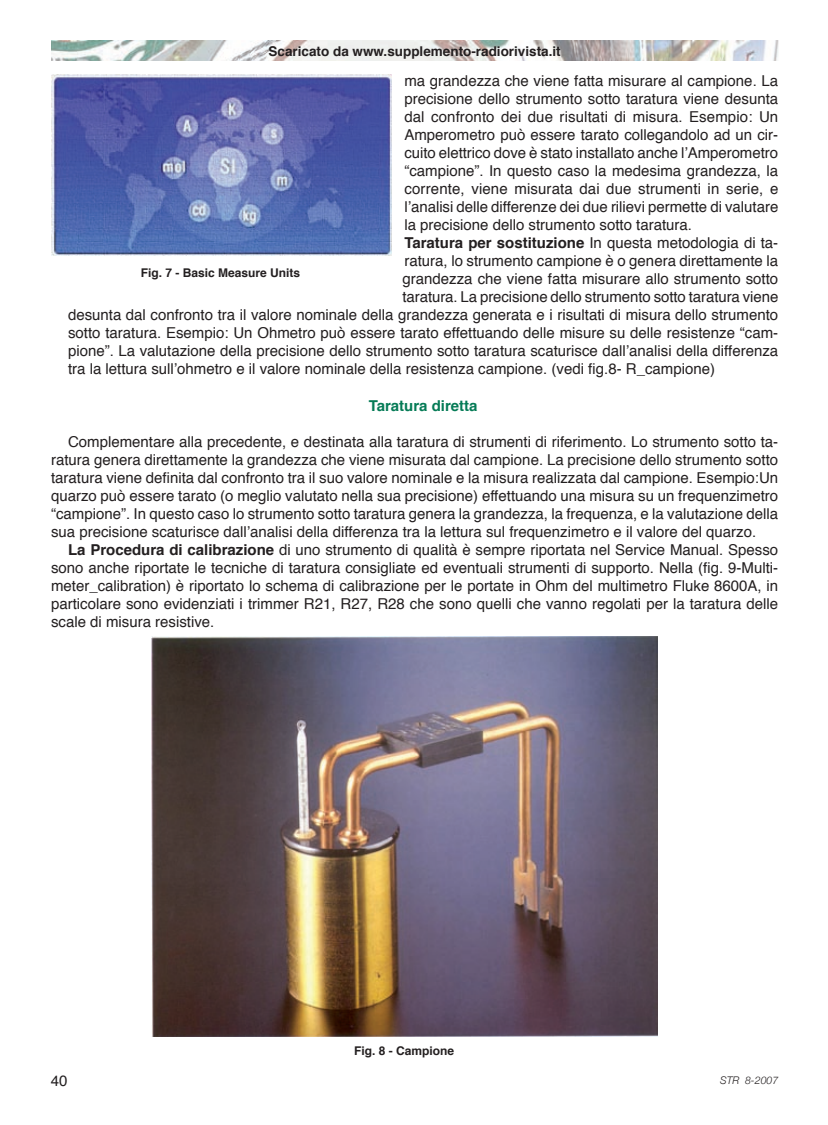
<style>
.page{position:relative;width:828px;height:1125px;background:#fff}
.page>*{position:absolute;margin:0;border:0;box-sizing:border-box;transform-origin:0 0}
.t1{font:15px/18px "Helvetica";color:#231f20;text-align:justify}
.t2{font:700 15px "Helvetica";color:#057b56}
.t3{font:700 13.5px "Helvetica";color:#231f20}
.t4{font:700 12px "Helvetica";color:#231f20}
.t5{font:italic 300 10.5px "Helvetica Neue";color:#231f20}
.s1{font-weight:700}
</style>
<div class="page">
<img style="left:51px;top:41px;width:727px;height:20px">
<img style="left:51px;top:75px;width:341px;height:181px">
<img style="left:152px;top:636px;width:505px;height:400px">
<p class="t3" style="left:268px;top:42px;width:294px">Scaricato da www.supplemento-radiorivista.it</p>
<p class="t1" style="left:404px;top:73px;width:375px">ma grandezza che viene fatta misurare al campione. La</p>
<p class="t1" style="left:404px;top:91px;width:375px">precisione dello strumento sotto taratura viene desunta</p>
<p class="t1" style="left:404px;top:109px;width:375px">dal confronto dei due risultati di misura. Esempio: Un</p>
<p class="t1" style="left:404px;top:127px;width:375px">Amperometro può essere tarato collegandolo ad un cir-</p>
<p class="t1" style="left:404px;top:145px;width:375px">cuito elettrico dove è stato installato anche l’Amperometro</p>
<p class="t1" style="left:404px;top:163px;width:375px">“campione”. In questo caso la medesima grandezza, la</p>
<p class="t1" style="left:404px;top:181px;width:375px">corrente, viene misurata dai due strumenti in serie, e</p>
<p class="t1" style="left:404px;top:199px;width:375px">l’analisi delle differenze dei due rilievi permette di valutare</p>
<p class="t1" style="left:404px;top:217px;width:289px">la precisione dello strumento sotto taratura.</p>
<p class="t1" style="left:404px;top:235px;width:375px"><span class="s1">Taratura per sostituzione</span> In questa metodologia di ta-</p>
<p class="t1" style="left:404px;top:253px;width:375px">ratura, lo strumento campione è o genera direttamente la</p>
<p class="t1" style="left:402px;top:271px;width:377px">grandezza che viene fatta misurare allo strumento sotto</p>
<p class="t1" style="left:402px;top:289px;width:377px">taratura. La precisione dello strumento sotto taratura viene</p>
<p class="t1" style="left:68px;top:307px;width:712px">desunta dal confronto tra il valore nominale della grandezza generata e i risultati di misura dello strumento</p>
<p class="t1" style="left:68px;top:325px;width:712px">sotto taratura. Esempio: Un Ohmetro può essere tarato effettuando delle misure su delle resistenze “cam-</p>
<p class="t1" style="left:68px;top:343px;width:712px">pione”. La valutazione della precisione dello strumento sotto taratura scaturisce dall’analisi della differenza</p>
<p class="t1" style="left:68px;top:361px;width:648px">tra la lettura sull’ohmetro e il valore nominale della resistenza campione. (vedi fig.8- R_campione)</p>
<p class="t2" style="left:369px;top:395px;width:110px">Taratura diretta</p>
<p class="t1" style="left:51px;top:433px;width:729px;text-indent:17px">Complementare alla precedente, e destinata alla taratura di strumenti di riferimento. Lo strumento sotto ta&shy;ratura genera direttamente la grandezza che viene misurata dal campione. La precisione dello strumento sotto taratura viene definita dal confronto tra il suo valore nominale e la misura realizzata dal campione. Esempio:Un quarzo può essere tarato (o meglio valutato nella sua precisione) effettuando una misura su un frequenzimetro “campione”. In questo caso lo strumento sotto taratura genera la grandezza, la frequenza, e la valutazione della sua precisione scaturisce dall’analisi della differenza tra la lettura sul frequenzimetro e il valore del quarzo.</p>
<p class="t1" style="left:51px;top:541px;width:729px;text-indent:17px"><span class="s1">La Procedura di calibrazione</span> di uno strumento di qualità è sempre riportata nel Service Manual. Spesso sono anche riportate le tecniche di taratura consigliate ed eventuali strumenti di supporto. Nella (fig. 9-Multi&shy;meter_calibration) è riportato lo schema di calibrazione per le portate in Ohm del multimetro Fluke 8600A, in particolare sono evidenziati i trimmer R21, R27, R28 che sono quelli che vanno regolati per la taratura delle scale di misura resistive.</p>
<p class="t4" style="left:141px;top:264px;width:161px">Fig. 7 - Basic Measure Units</p>
<p class="t4" style="left:354px;top:1042px;width:102px">Fig. 8 - Campione</p>
<p class="t1" style="left:51px;top:1072px;width:18px">40</p>
<p class="t5" style="left:720px;top:1074px;width:60px">STR 8-2007</p>
</div>
